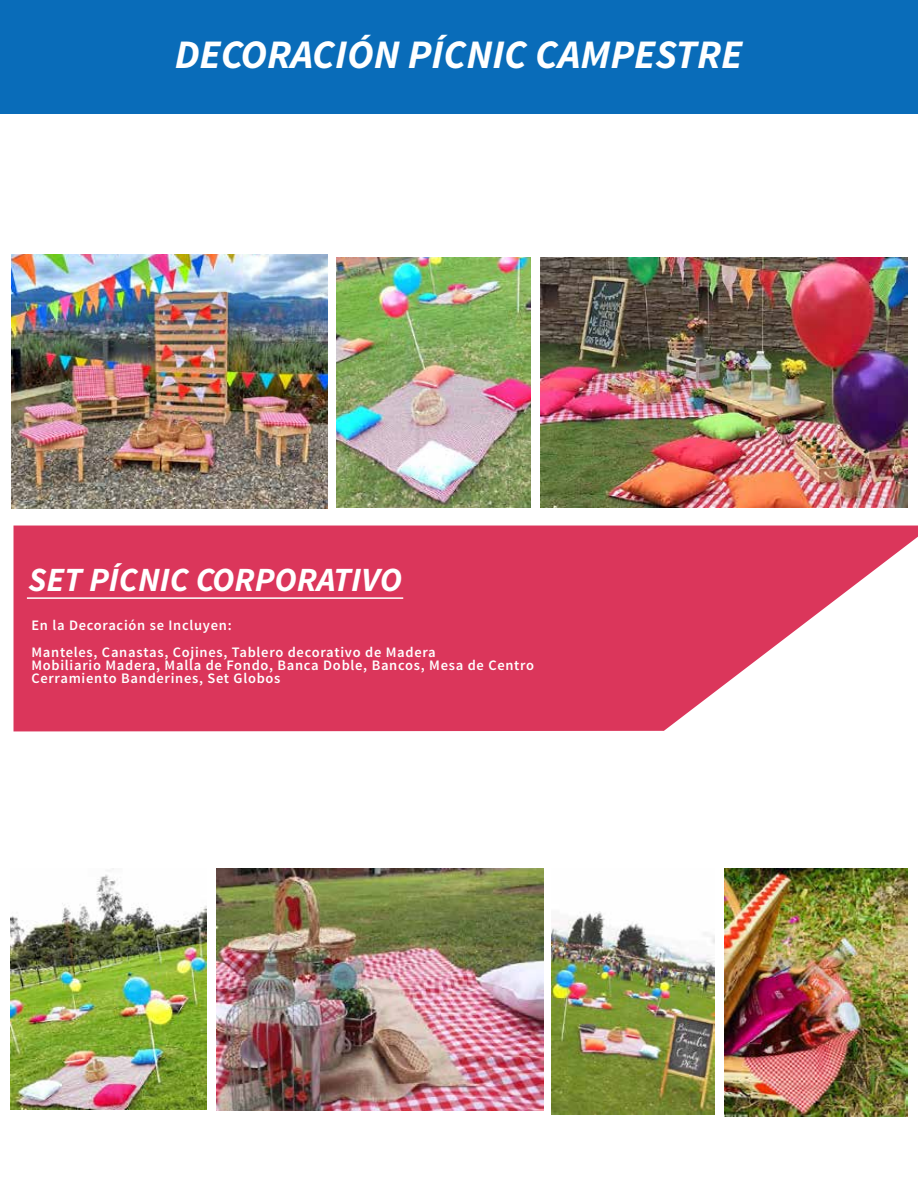
<style>
.page{position:relative;width:918px;height:1188px;background:#fff}
.page>*{position:absolute;margin:0;border:0;box-sizing:border-box;transform-origin:0 0}
.t1{font:italic 700 40.5px "Source Sans Pro";color:#fff}
.t2{font:italic 700 33.9px "Source Sans Pro";color:#fff}
.t3{font:600 14.55px/26.5px "Source Sans Pro";letter-spacing:.05em;color:#fff}
</style>
<div class="page">
<div style="left:0;top:0;width:917px;height:114px;background:#096cb9"></div>
<svg style="left:14px;top:526px;width:904px;height:205px;background:#df5070"></svg>
<hr style="left:27px;top:597px;width:376px;height:2px;background:#fff">
<img style="left:216px;top:869px;width:327px;height:242px">
<img style="left:552px;top:911px;width:163px;height:204px">
<img style="left:724px;top:869px;width:184px;height:247px">
<img style="left:10px;top:874px;width:197px;height:235px">
<img style="left:336px;top:258px;width:195px;height:250px">
<img style="left:11px;top:255px;width:316px;height:253px">
<img style="left:541px;top:258px;width:367px;height:250px">
<h1 class="t1" style="left:175px;top:28px;width:569px">DECORACIÓN PÍCNIC CAMPESTRE</h1>
<h2 class="t2" style="left:28px;top:558px;width:375px">SET PÍCNIC CORPORATIVO</h2>
<p class="t3" style="left:31px;top:613px;width:406px">En la Decoración se Incluyen:<br>Manteles, Canastas, Cojines, Tablero decorativo de Madera</p>
<p class="t3" style="left:31px;top:659px;width:504px;line-height:13.4px">Mobiliario Madera, Malla de Fondo, Banca Doble, Bancos, Mesa de Centro<br>Cerramiento Banderines, Set Globos</p>
</div>
